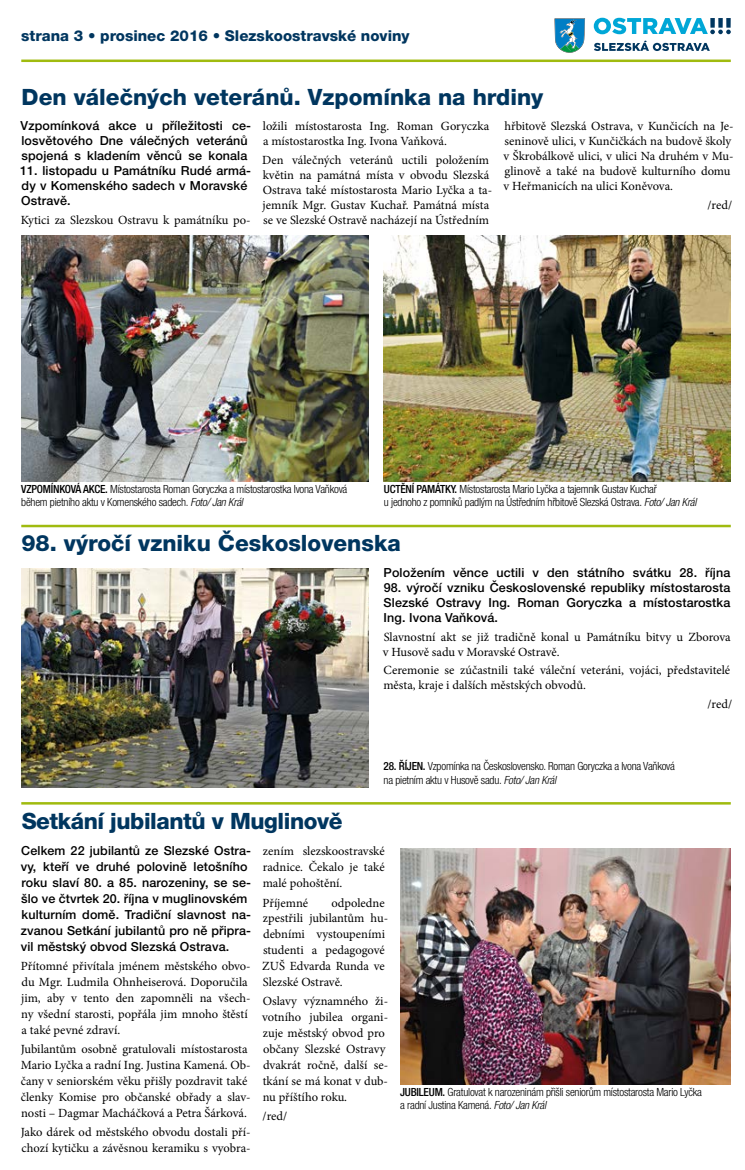
<style>
.page{position:relative;width:745px;height:1170px;background:#fff}
.page>*{position:absolute;margin:0;border:0;box-sizing:border-box;transform-origin:0 0}
.t1{font:800 22.5px "Helvetica Neue LT Pro";color:#00365f}
.t2{font:800 22.5px "Helvetica Neue LT Pro";letter-spacing:-.02em;color:#00365f}
.t3{font:800 15px "Helvetica Neue LT Pro";color:#00365f}
.t4{font:12.5px/15.9px "Minion Pro";color:#000}
.t5{font:500 12.5px/15px "Helvetica Neue LT Pro";letter-spacing:.01em;color:#000}
.t6{font:300 condensed 11.25px/13.5px "Helvetica Neue LT Pro";letter-spacing:-.02em;color:#000}
.s1{font-weight:500}
.s2{font-style:italic}
</style>
<div class="page">
<svg style="left:554px;top:18px;width:31px;height:35px"></svg>
<svg style="left:593px;top:18px;width:137px;height:16px"></svg>
<svg style="left:594px;top:40px;width:115px;height:11px"></svg>
<hr style="left:21px;top:60px;width:709px;height:2px;background:#a0bb0f">
<img style="left:383px;top:236px;width:347px;height:245px">
<img style="left:21px;top:236px;width:348px;height:245px">
<img style="left:21px;top:569px;width:348px;height:218px">
<img style="left:400px;top:848px;width:330px;height:235px">
<hr style="left:21px;top:524px;width:709px;height:3px;background:#a0bb0f">
<hr style="left:21px;top:802px;width:709px;height:2px;background:#a0bb0f">
<p class="t3" style="left:21px;top:27px;width:389px">strana 3 • prosinec 2016 • Slezskoostravské noviny</p>
<h1 class="t1" style="left:22px;top:83px;width:523px">Den válečných veteránů. Vzpomínka na hrdiny</h1>
<p class="t5" style="left:21px;top:118px;width:232px">Vzpomínková akce u příležitosti ce&shy;losvětového Dne válečných veteránů spojená s kladením věnců se konala</p>
<p class="t5" style="left:20px;top:163px;width:232px">11. listopadu u Památníku Rudé armá&shy;dy v Komenského sadech v Moravské<br>Ostravě.</p>
<p class="t4" style="left:21px;top:212px;width:231px">Kytici za Slezskou Ostravu k památníku po-</p>
<p class="t4" style="left:263px;top:119px;width:228px;line-height:15px">ložili místostarosta Ing. Roman Goryczka a místostarostka Ing. Ivona Vaňková.</p>
<p class="t4" style="left:262px;top:152px;width:231px;line-height:15px">Den válečných veteránů uctili položením květin na památná místa v obvodu Slezská Ostrava také místostarosta Mario Lyčka a ta&shy;jemník Mgr. Gustav Kuchař. Památná místa se ve Slezské Ostravě nacházejí na Ústředním</p>
<p class="t4" style="left:503px;top:119px;width:231px;line-height:15px">hřbitově Slezská Ostrava, v Kunčicích na Je&shy;seninově ulici, v Kunčičkách na budově školy v Škrobálkově ulici, v ulici Na druhém v Mu&shy;glinově a také na budově kulturního domu v Heřmanicích na ulici Koněvova.</p>
<p class="t4" style="left:707px;top:197px;width:26px">/red/</p>
<p class="t6" style="left:21px;top:482px;width:327px"><span class="s1">VZPOMÍNKOVÁ AKCE.</span> Místostarosta Roman Goryczka a místostarostka Ivona Vaňková během pietního aktu v Komenského sadech. <span class="s2">Foto/ Jan Král</span></p>
<p class="t6" style="left:384px;top:482px;width:314px"><span class="s1">UCTĚNÍ PAMÁTKY.</span> Místostarosta Mario Lyčka a tajemník Gustav Kuchař<br>u jednoho z pomníků padlým na Ústředním hřbitově Slezská Ostrava. <span class="s2">Foto/ Jan Král</span></p>
<h1 class="t1" style="left:21px;top:530px;width:380px">98. výročí vzniku Československa</h1>
<p class="t5" style="left:383px;top:565px;width:348px">Položením věnce uctili v den státního svátku 28. října</p>
<p class="t5" style="left:383px;top:580px;width:348px;text-align:justify">98. výročí vzniku Československé republiky místostarosta Slezské Ostravy Ing. Roman Goryczka a místostarostka Ing. Ivona Vaňková.</p>
<p class="t4" style="left:382px;top:629px;width:349px;line-height:15px">Slavnostní akt se již tradičně konal u Památníku bitvy u Zborova v Husově sadu v Moravské Ostravě.</p>
<p class="t4" style="left:383px;top:662px;width:348px;line-height:15px">Ceremonie se zúčastnili také váleční veteráni, vojáci, představitelé města, kraje i dalších městských obvodů.</p>
<p class="t4" style="left:707px;top:696px;width:26px">/red/</p>
<p class="t6" style="left:383px;top:759px;width:293px"><span class="s1">28. ŘÍJEN.</span> Vzpomínka na Československo. Roman Goryczka a Ivona Vaňková na pietním aktu v Husově sadu. <span class="s2">Foto/ Jan Král</span></p>
<h1 class="t2" style="left:22px;top:807px;width:322px">Setkání jubilantů v Muglinově</h1>
<p class="t5" style="left:21px;top:842px;width:232px;line-height:15.9px">Celkem 22 jubilantů ze Slezské Ostra&shy;vy, kteří ve druhé polovině letošního roku slaví 80. a 85. narozeniny, se se&shy;šlo ve čtvrtek 20. října v muglinovském kulturním domě. Tradiční slavnost na&shy;zvanou Setkání jubilantů pro ně připra&shy;vil městský obvod Slezská Ostrava.</p>
<p class="t4" style="left:21px;top:958px;width:231px">Přítomné přivítala jménem městského obvo&shy;du Mgr. Ludmila Ohnheiserová. Doporučila jim, aby v tento den zapomněli na všech&shy;ny všední starosti, popřála jim mnoho štěstí a také pevné zdraví.</p>
<p class="t4" style="left:21px;top:1041px;width:231px">Jubilantům osobně gratulovali místostarosta Mario Lyčka a radní Ing. Justina Kamená. Ob&shy;čany v seniorském věku přišly pozdravit také členky Komise pro občanské obřady a slav&shy;nosti – Dagmar Macháčková a Petra Šárková.</p>
<p class="t4" style="left:21px;top:1123px;width:231px">Jako dárek od městského obvodu dostali pří&shy;chozí kytičku a závěsnou keramiku s vyobra-</p>
<p class="t4" style="left:262px;top:843px;width:123px;text-align:justify">zením slezskoostravské radnice. Čekalo je také malé pohoštění.</p>
<p class="t4" style="left:262px;top:894px;width:47px">Příjemné</p>
<p class="t4" style="left:262px;top:894px;width:127px;text-indent:69px">odpoledne zpestřili jubilantům hu&shy;debními vystoupeními studenti a pedagogové<br>ZUŠ Edvarda Runda ve<br>Slezské Ostravě.</p>
<p class="t4" style="left:262px;top:993px;width:127px">Oslavy významného ži&shy;votního jubilea organi&shy;zuje městský obvod pro občany Slezské Ostravy dvakrát ročně, další se&shy;tkání se má konat v dub&shy;nu příštího roku.</p>
<p class="t4" style="left:262px;top:1108px;width:26px">/red/</p>
<p class="t6" style="left:400px;top:1084px;width:303px"><span class="s1">JUBILEUM.</span> Gratulovat k narozeninám přišli seniorům místostarosta Mario Lyčka a radní Justina Kamená. <span class="s2">Foto/ Jan Král</span></p>
</div>
